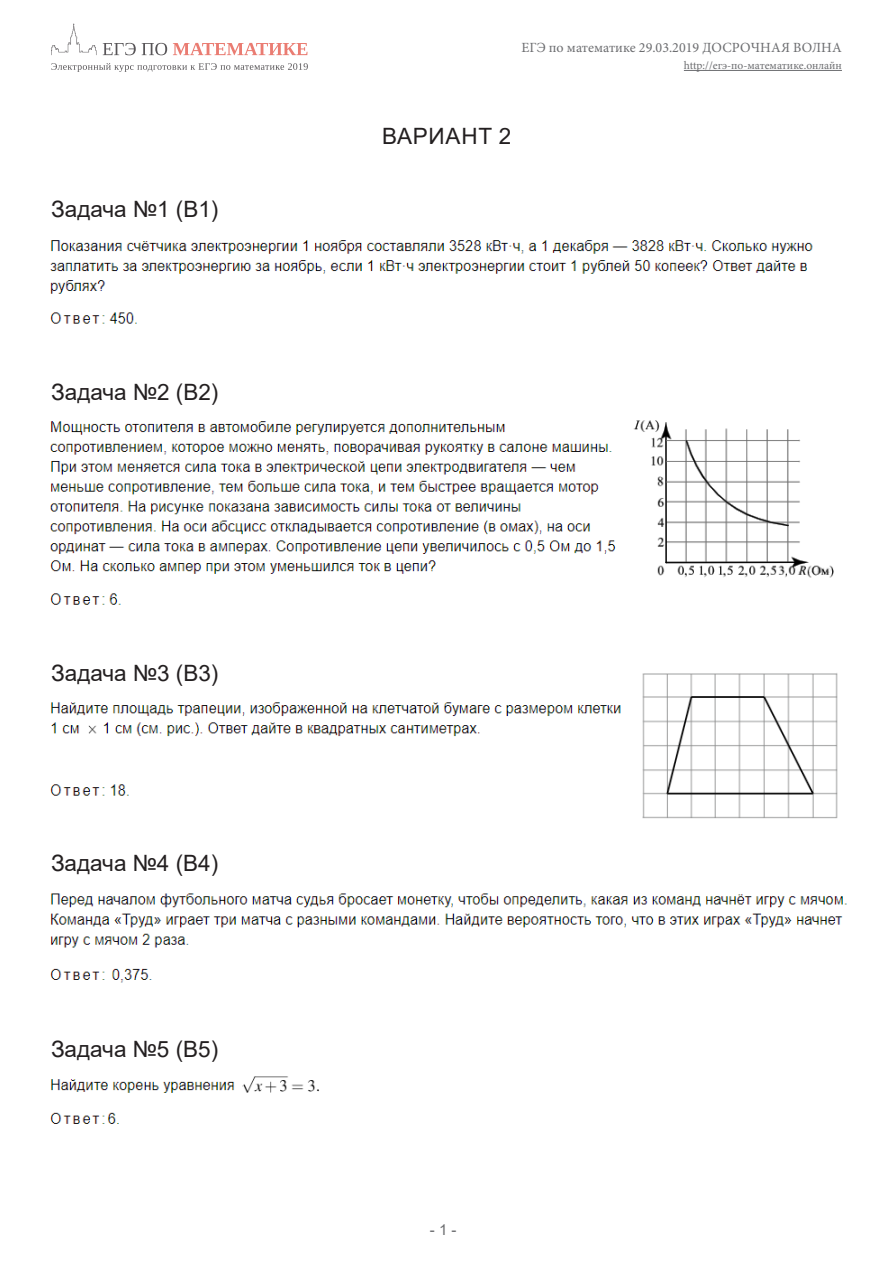
<style>
.page{position:relative;width:893px;height:1263px;background:#fff}
.page>*{position:absolute;margin:0;border:0;box-sizing:border-box;transform-origin:0 0}
.t1{font:22.5px "Arial";color:#231f20}
.t2{font:22.5px "Arial";letter-spacing:.035em;color:#231f20}
.t3{font:15px "Arial";color:#6c6d70}
.t4{font:14.1px "Minion Pro";color:#6c6d70}
.t5{font:11.55px "Minion Pro";letter-spacing:-.005em;color:#6c6d70}
</style>
<div class="page">
<svg style="left:51px;top:63px;width:257px;height:9px"></svg>
<svg style="left:51px;top:23px;width:45px;height:32px"></svg>
<svg style="left:103px;top:43px;width:33px;height:12px"></svg>
<svg style="left:142px;top:43px;width:25px;height:12px"></svg>
<svg style="left:173px;top:43px;width:134px;height:12px"></svg>
<hr style="left:684px;top:70px;width:158px;height:1px;background:#6c6d70">
<img style="left:50px;top:312px;width:87px;height:12px">
<img style="left:50px;top:240px;width:763px;height:54px">
<img style="left:50px;top:421px;width:566px;height:153px">
<img style="left:50px;top:593px;width:71px;height:12px">
<img style="left:50px;top:968px;width:102px;height:15px">
<img style="left:50px;top:893px;width:797px;height:55px">
<img style="left:50px;top:1112px;width:69px;height:12px">
<img style="left:50px;top:1076px;width:269px;height:17px">
<img style="left:50px;top:702px;width:571px;height:35px">
<img style="left:50px;top:784px;width:79px;height:12px">
<img style="left:633px;top:420px;width:201px;height:158px">
<img style="left:642px;top:673px;width:196px;height:146px">
<p class="t1" style="left:51px;top:194px;width:169px">Задача №1 (B1)</p>
<p class="t1" style="left:51px;top:376px;width:169px">Задача №2 (B2)</p>
<p class="t1" style="left:51px;top:657px;width:169px">Задача №3 (B3)</p>
<p class="t1" style="left:51px;top:848px;width:169px">Задача №4 (B4)</p>
<p class="t1" style="left:51px;top:1033px;width:169px">Задача №5 (B5)</p>
<p class="t4" style="left:522px;top:38px;width:322px">ЕГЭ по математике 29.03.2019 ДОСРОЧНАЯ ВОЛНА</p>
<p class="t5" style="left:684px;top:58px;width:160px">http://егэ-по-математике.онлайн</p>
<p class="t2" style="left:382px;top:121px;width:131px">ВАРИАНТ 2</p>
<p class="t3" style="left:430px;top:1219px;width:28px">- 1 -</p>
</div>
